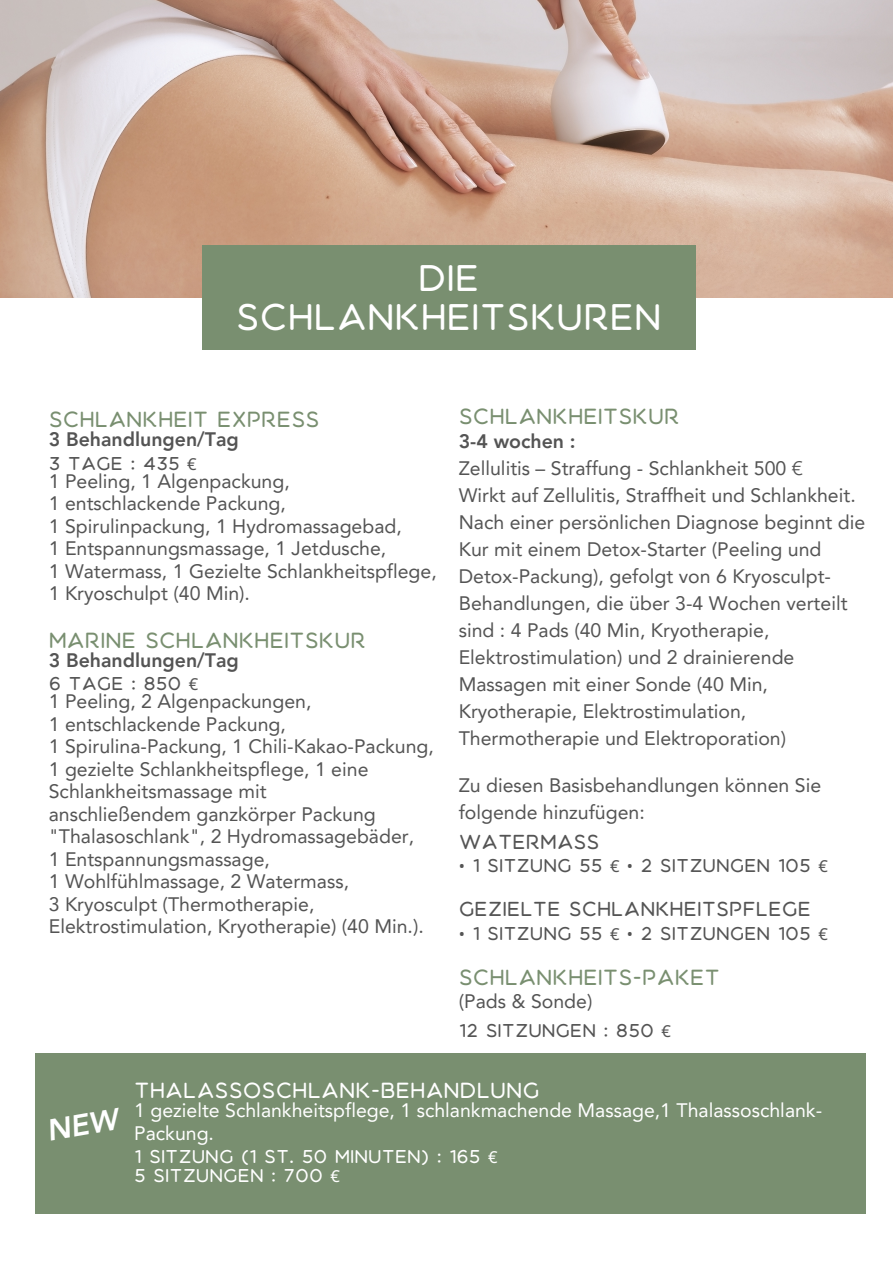
<style>
.page{position:relative;width:893px;height:1264px;background:#fff}
.page>*{position:absolute;margin:0;border:0;box-sizing:border-box;transform-origin:0 0}
.t1{font:33px "Aquatico";color:#fff}
.t2{font:19.5px/27px "Avenir LT Pro";color:#545454}
.t3{font:19.5px/22.5px "Avenir LT Pro";color:#fff}
.t4{font:19.5px "Aquatico";color:#798f70}
.t5{font:800 19.5px "Avenir LT Pro";color:#545454}
.t6{font:19.5px "Aquatico";color:#fff}
.t7{font:18px "Aquatico";color:#545454}
.t8{font:16.5px "Aquatico";color:#545454}
.t9{font:16.5px "Aquatico";color:#fff}
.s1{font-family:"Noto Sans"}
</style>
<div class="page">
<img style="left:0;top:0;width:892px;height:297px">
<div style="left:202px;top:245px;width:493px;height:105px;background:#798f70"></div>
<div style="left:35px;top:1052px;width:830px;height:161px;background:#798f70"></div>
<p class="t1" style="left:418px;top:257px;width:63px">DIE</p>
<p class="t1" style="left:236px;top:296px;width:427px">SCHLANKHEITSKUREN</p>
<p class="t4" style="left:49px;top:407px;width:272px">SCHLANKHEIT EXPRESS</p>
<p class="t5" style="left:49px;top:431px;width:191px">3 Behandlungen/Tag</p>
<p class="t8" style="left:49px;top:453px;width:149px">3 TAGE : 435 <span class="s1">€</span></p>
<p class="t2" style="left:49px;top:469px;width:242px">1 Peeling, 1 Algenpackung,</p>
<p class="t2" style="left:49px;top:491px;width:238px">1 entschlackende Packung,</p>
<p class="t2" style="left:49px;top:514px;width:354px">1 Spirulinpackung, 1 Hydromassagebad,</p>
<p class="t2" style="left:49px;top:536px;width:339px">1 Entspannungsmassage, 1 Jetdusche,</p>
<p class="t2" style="left:49px;top:561px;width:389px;line-height:22.5px">1 Watermass, 1 Gezielte Schlankheitspflege,<br>1 Kryoschulpt (40 Min).</p>
<p class="t4" style="left:49px;top:627px;width:319px">MARINE SCHLANKHEITSKUR</p>
<p class="t5" style="left:49px;top:652px;width:191px">3 Behandlungen/Tag</p>
<p class="t8" style="left:49px;top:673px;width:151px">6 TAGE : 850 <span class="s1">€</span></p>
<p class="t2" style="left:49px;top:689px;width:264px">1 Peeling, 2 Algenpackungen,</p>
<p class="t2" style="left:49px;top:712px;width:238px">1 entschlackende Packung,</p>
<p class="t2" style="left:49px;top:737px;width:386px;line-height:22.5px">1 Spirulina-Packung, 1 Chili-Kakao-Packung,<br>1 gezielte Schlankheitspflege, 1 eine<br>Schlankheitsmassage mit</p>
<p class="t2" style="left:49px;top:804px;width:367px;line-height:22.5px">anschließendem ganzkörper Packung "Thalasoschlank", 2 Hydromassagebäder,</p>
<p class="t2" style="left:49px;top:847px;width:223px">1 Entspannungsmassage,</p>
<p class="t2" style="left:49px;top:869px;width:302px">1 Wohlfühlmassage, 2 Watermass,</p>
<p class="t2" style="left:49px;top:892px;width:267px">3 Kryosculpt (Thermotherapie,</p>
<p class="t2" style="left:49px;top:914px;width:376px">Elektrostimulation, Kryotherapie) (40 Min.).</p>
<p class="t4" style="left:458px;top:404px;width:222px">SCHLANKHEITSKUR</p>
<p class="t5" style="left:458px;top:433px;width:118px">3-4 wochen :</p>
<p class="t2" style="left:458px;top:456px;width:346px">Zellulitis – Straffung - Schlankheit 500 €</p>
<p class="t2" style="left:458px;top:483px;width:398px">Wirkt auf Zellulitis, Straffheit und Schlankheit.</p>
<p class="t2" style="left:458px;top:510px;width:408px">Nach einer persönlichen Diagnose beginnt die Kur mit einem Detox-Starter (Peeling und Detox-Packung), gefolgt von 6 Kryosculpt-Behandlungen, die über 3-4 Wochen verteilt sind : 4 Pads (40 Min, Kryotherapie,</p>
<p class="t2" style="left:458px;top:645px;width:337px">Elektrostimulation) und 2 drainierende<br>Massagen mit einer Sonde (40 Min,<br>Kryotherapie, Elektrostimulation,</p>
<p class="t2" style="left:458px;top:726px;width:329px">Thermotherapie und Elektroporation)</p>
<p class="t2" style="left:458px;top:773px;width:364px">Zu diesen Basisbehandlungen können Sie folgende hinzufügen:</p>
<p class="t7" style="left:458px;top:830px;width:142px">WATERMASS</p>
<p class="t8" style="left:458px;top:855px;width:370px"><span class="s1">•</span> 1 SITZUNG 55 <span class="s1">€ •</span> 2 SITZUNGEN 105 <span class="s1">€</span></p>
<p class="t7" style="left:458px;top:897px;width:354px">GEZIELTE SCHLANKHEITSPFLEGE</p>
<p class="t8" style="left:458px;top:922px;width:370px"><span class="s1">•</span> 1 SITZUNG 55 <span class="s1">€ •</span> 2 SITZUNGEN 105 <span class="s1">€</span></p>
<p class="t4" style="left:458px;top:964px;width:263px">SCHLANKHEITS-PAKET</p>
<p class="t2" style="left:458px;top:989px;width:135px">(Pads &amp; Sonde)</p>
<p class="t8" style="left:458px;top:1019px;width:214px">12 SITZUNGEN : 850 <span class="s1">€</span></p>
<p class="t6" style="left:134px;top:1078px;width:407px">THALASSOSCHLANK-BEHANDLUNG</p>
<p class="t3" style="left:134px;top:1100px;width:689px">1 gezielte Schlankheitspflege, 1 schlankmachende Massage,1 Thalassoschlank-<br>Packung.</p>
<p class="t9" style="left:134px;top:1146px;width:365px">1 SITZUNG (1 ST. 50 MINUTEN) : 165 <span class="s1">€</span></p>
<p class="t9" style="left:134px;top:1165px;width:207px">5 SITZUNGEN : 700 <span class="s1">€</span></p>
</div>
